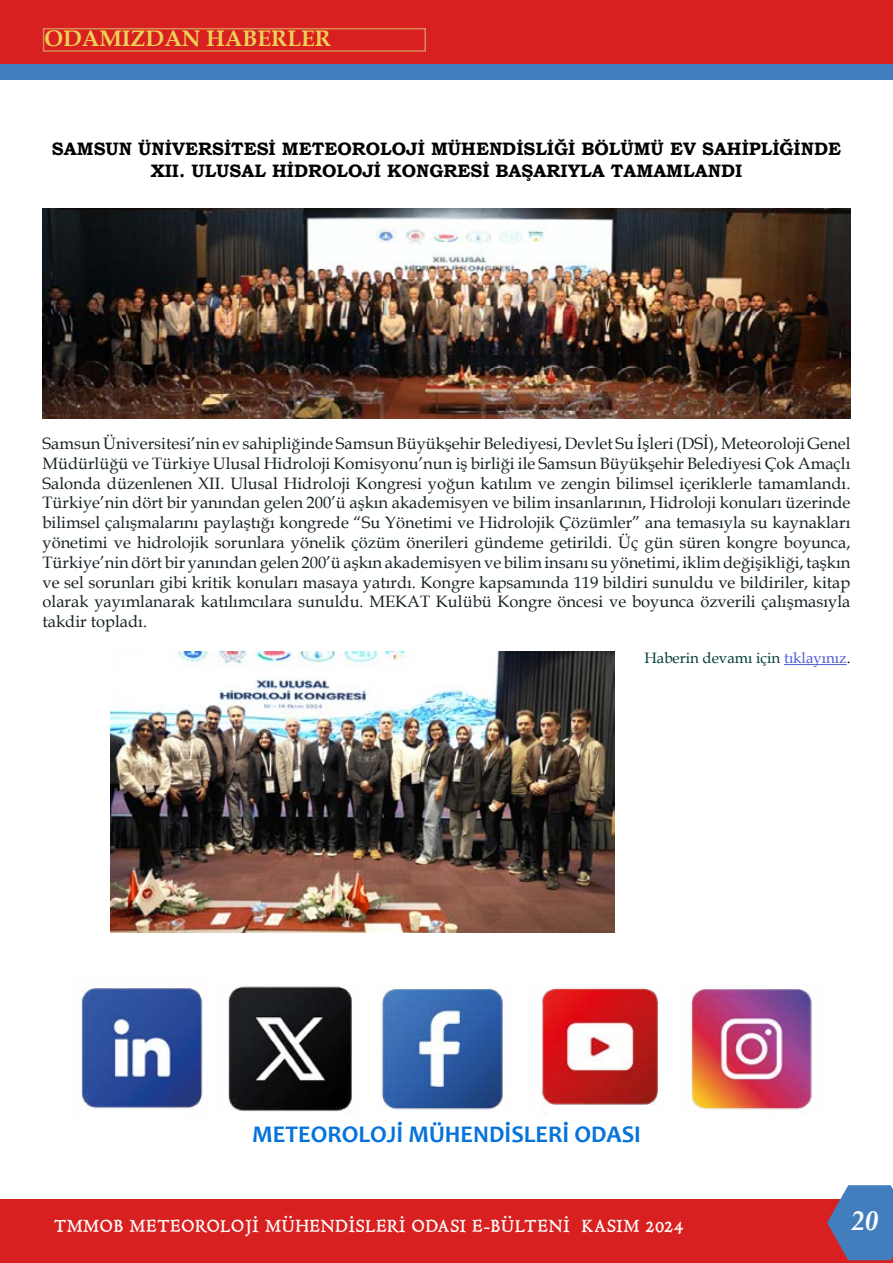
<style>
.page{position:relative;width:893px;height:1263px;background:#fff}
.page>*{position:absolute;margin:0;border:0;box-sizing:border-box;transform-origin:0 0}
.t1{font:italic 700 27px "Book Antiqua";color:#fbfdfc}
.t2{font:700 24px "Candara";color:#0573da}
.t3{font:700 22.5px "Book Antiqua";color:#ecd057}
.t4{font:700 18px/21.6px "Bookman Old Style";color:#000;text-align:center}
.t5{font:18px "Hultog";letter-spacing:.06em;color:#fdfefc}
.t6{font:16.5px/19.8px "Book Antiqua";color:#172225;text-align:justify}
.t7{font:15px "Book Antiqua";color:#003c37}
.s1{color:#4f5cd6}
.s2{color:#000}
.s3{color:#fffefd}
</style>
<div class="page">
<div style="left:0;top:0;width:893px;height:80px;background:#427dbe"></div>
<div style="left:0;top:0;width:893px;height:64px;background:#d92020"></div>
<div style="left:43px;top:28px;width:383px;height:24px;border:2px solid #d88a53"></div>
<div style="left:0;top:1199px;width:893px;height:64px;background:#d92020"></div>
<svg style="left:827px;top:1185px;width:66px;height:75px"></svg>
<img style="left:43px;top:208px;width:807px;height:211px">
<img style="left:111px;top:652px;width:503px;height:281px">
<hr style="left:784px;top:664px;width:63px;height:1px;background:#4f5cd6">
<img style="left:81px;top:988px;width:122px;height:122px">
<img style="left:541px;top:988px;width:118px;height:126px">
<img style="left:381px;top:988px;width:126px;height:122px">
<img style="left:228px;top:986px;width:125px;height:126px">
<img style="left:691px;top:989px;width:122px;height:121px">
<h3 class="t3" style="left:44px;top:23px;width:288px">ODAMIZDAN HABERLER</h3>
<p class="t4" style="left:52px;top:138px;width:791px">SAMSUN ÜNİVERSİTESİ METEOROLOJİ MÜHENDİSLİĞİ BÖLÜMÜ EV SAHİPLİĞİNDE<br>XII. ULUSAL HİDROLOJİ KONGRESİ BAŞARIYLA TAMAMLANDI</p>
<p class="t6" style="left:43px;top:433px;width:809px">Samsun Üniversitesi’nin ev sahipliğinde Samsun Büyükşehir Belediyesi, Devlet Su İşleri (DSİ), Meteoroloji Genel Müdürlüğü ve Türkiye Ulusal Hidroloji Komisyonu’nun iş birliği ile Samsun Büyükşehir Belediyesi Çok Amaçlı Salonda düzenlenen XII. Ulusal Hidroloji Kongresi yoğun katılım ve zengin bilimsel içeriklerle tamamlandı.<br>Türkiye’nin dört bir yanından gelen 200’ü aşkın akademisyen ve bilim insanlarının, Hidroloji konuları üzerinde bilimsel çalışmalarını paylaştığı kongrede “Su Yönetimi ve Hidrolojik Çözümler” ana temasıyla su kaynakları yönetimi ve hidrolojik sorunlara yönelik çözüm önerileri gündeme getirildi. Üç gün süren kongre boyunca, Türkiye’nin dört bir yanından gelen 200’ü aşkın akademisyen ve bilim insanı su yönetimi, iklim değişikliği, taşkın ve sel sorunları gibi kritik konuları masaya yatırdı. Kongre kapsamında 119 bildiri sunuldu ve bildiriler, kitap olarak yayımlanarak katılımcılara sunuldu. MEKAT Kulübü Kongre öncesi ve boyunca özverili çalışmasıyla takdir topladı.</p>
<p class="t7" style="left:644px;top:647px;width:208px">Haberin devamı için <span class="s1">tıklayınız</span><span class="s2">.</span></p>
<h2 class="t2" style="left:252px;top:1119px;width:390px">METEOROLOJİ MÜHENDİSLERİ ODASI</h2>
<p class="t5" style="left:54px;top:1216px;width:631px">TMMOB METEOROLOJİ MÜHENDİSLERİ ODASI E-BÜLTENİ <span class="s3">KASIM 2024</span></p>
<h1 class="t1" style="left:852px;top:1202px;width:28px">20</h1>
</div>
